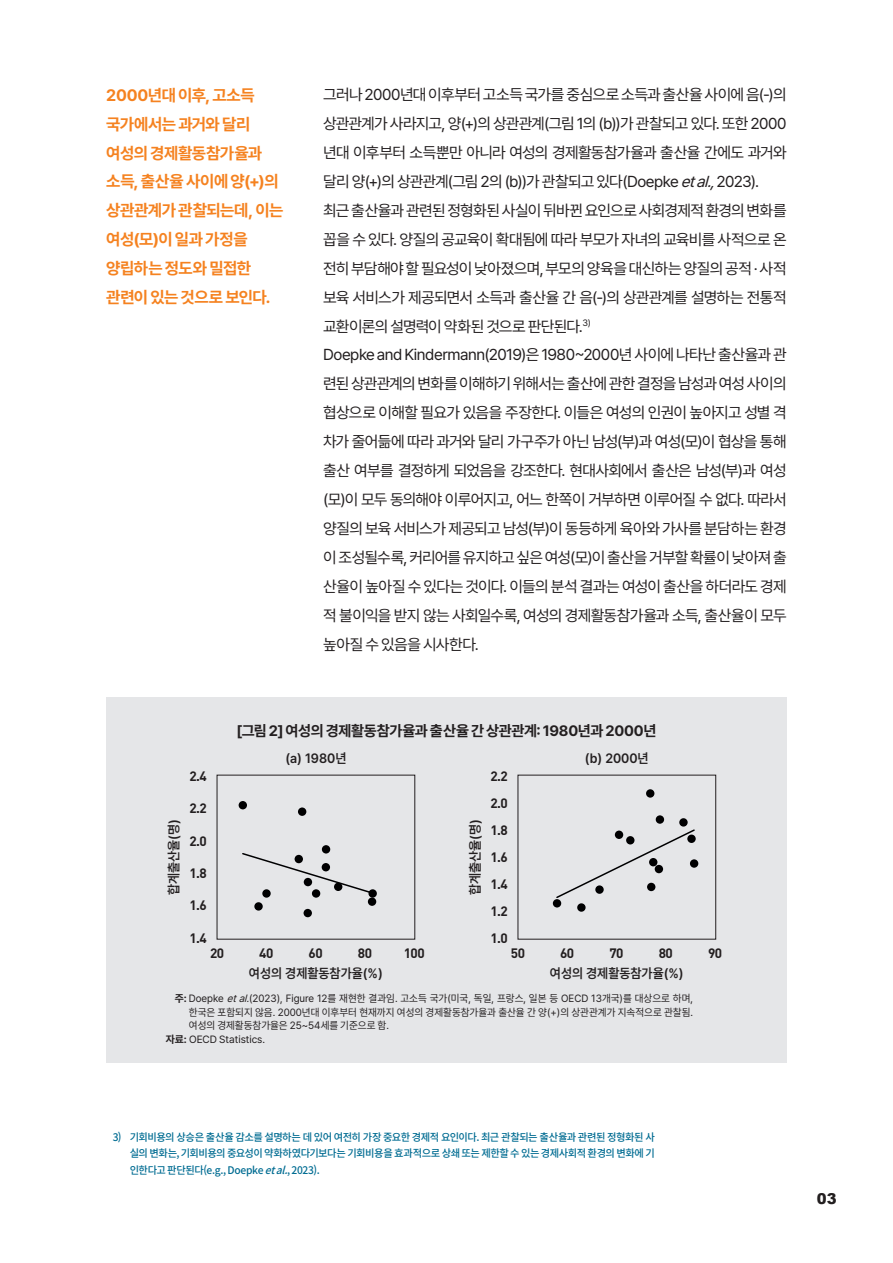
<style>
.page{position:relative;width:893px;height:1263px;background:#fff}
.page>*{position:absolute;margin:0;border:0;box-sizing:border-box;transform-origin:0 0}
.t1{font:700 16.5px/29px "Pretendard";letter-spacing:-.025em;color:#f58220}
.t2{font:15.75px/29px "Pretendard";letter-spacing:-.045em;color:#231f20}
.t3{font:700 15px "Pretendard";letter-spacing:-.02em;color:#231f20}
.t4{font:900 15px "Arial";color:#231f20}
.t5{font:700 13.5px/27px "DIN Pro";letter-spacing:-.045em;color:#231f20}
.t6{font:600 13.5px "Pretendard";color:#231f20;scale:.95 1}
.t7{font:10.5px "Pretendard";color:#231f20}
.t8{font:500 10.5px/16.5px "Noto Sans CJ Kkr";letter-spacing:-.045em;color:#016c92;text-align:justify}
.s1{font-style:italic}
.s2{font-weight:700}
</style>
<div class="page">
<div style="left:106px;top:697px;width:681px;height:365px;background:#e5e6e8"></div>
<svg style="left:312px;top:889px;width:8px;height:9px"></svg>
<div style="left:368px;top:897px;width:8px;height:9px;background:#000001;border-radius:50%"></div>
<div style="left:322px;top:845px;width:8px;height:8px;background:#000001;border-radius:50%"></div>
<div style="left:304px;top:909px;width:8px;height:8px;background:#000001;border-radius:50%"></div>
<div style="left:262px;top:889px;width:9px;height:9px;background:#000001;border-radius:50%"></div>
<div style="left:254px;top:902px;width:9px;height:8px;background:#000001;border-radius:50%"></div>
<div style="left:298px;top:807px;width:8px;height:9px;background:#000001;border-radius:50%"></div>
<div style="left:239px;top:801px;width:8px;height:8px;background:#000001;border-radius:50%"></div>
<svg style="left:368px;top:889px;width:9px;height:9px"></svg>
<svg style="left:242px;top:852px;width:132px;height:43px"></svg>
<div style="left:656px;top:815px;width:8px;height:9px;background:#000001;border-radius:50%"></div>
<div style="left:553px;top:899px;width:8px;height:8px;background:#000001;border-radius:50%"></div>
<div style="left:679px;top:818px;width:9px;height:8px;background:#000001;border-radius:50%"></div>
<div style="left:577px;top:903px;width:9px;height:9px;background:#000001;border-radius:50%"></div>
<svg style="left:690px;top:859px;width:8px;height:9px"></svg>
<div style="left:646px;top:789px;width:8px;height:9px;background:#000001;border-radius:50%"></div>
<svg style="left:556px;top:829px;width:140px;height:69px"></svg>
<p class="t1" style="left:106px;top:80px;width:178px">2000년대 이후, 고소득 국가에서는 과거와 달리 여성의 경제활동참가율과 소득, 출산율 사이에 양(+)의 상관관계가 관찰되는데, 이는 여성(모)이 일과 가정을 양립하는 정도와 밀접한 관련이 있는 것으로 보인다.</p>
<p class="t2" style="left:323px;top:79px;width:465px">그러나 2000년대 이후부터 고소득 국가를 중심으로 소득과 출산율 사이에 음(-)의 상관관계가 사라지고, 양(+)의 상관관계(그림 1의 (b))가 관찰되고 있다. 또한 2000 년대 이후부터 소득뿐만 아니라 여성의 경제활동참가율과 출산율 간에도 과거와 달리 양(+)의 상관관계(그림 2의 (b))가 관찰되고 있다(Doepke <span class="s1">etal.,</span>2023). 최근 출산율과 관련된 정형화된 사실이 뒤바뀐 요인으로 사회경제적 환경의 변화를 꼽을 수 있다. 양질의 공교육이 확대됨에 따라 부모가 자녀의 교육비를 사적으로 온 전히 부담해야 할 필요성이 낮아졌으며, 부모의 양육을 대신하는 양질의 공적 · 사적 보육 서비스가 제공되면서 소득과 출산율 간 음(-)의 상관관계를 설명하는 전통적 교환이론의 설명력이 약화된 것으로 판단된다.<sup>3)<br></sup>Doepke and Kindermann(2019)은 1980~2000년 사이에 나타난 출산율과 관 련된 상관관계의 변화를 이해하기 위해서는 출산에 관한 결정을 남성과 여성 사이의 협상으로 이해할 필요가 있음을 주장한다. 이들은 여성의 인권이 높아지고 성별 격 차가 줄어듦에 따라 과거와 달리 가구주가 아닌 남성(부)과 여성(모)이 협상을 통해 출산 여부를 결정하게 되었음을 강조한다. 현대사회에서 출산은 남성(부)과 여성 (모)이 모두 동의해야 이루어지고, 어느 한쪽이 거부하면 이루어질 수 없다. 따라서 양질의 보육 서비스가 제공되고 남성(부)이 동등하게 육아와 가사를 분담하는 환경 이 조성될수록, 커리어를 유지하고 싶은 여성(모)이 출산을 거부할 확률이 낮아져 출 산율이 높아질 수 있다는 것이다. 이들의 분석 결과는 여성이 출산을 하더라도 경제 적 불이익을 받지 않는 사회일수록, 여성의 경제활동참가율과 소득, 출산율이 모두 높아질 수 있음을 시사한다.</p>
<p class="t3" style="left:236px;top:720px;width:422px">[그림 2] 여성의 경제활동참가율과 출산율 간 상관관계: 1980년과 2000년</p>
<p class="t5" style="left:190px;top:762px;width:19px">2.4</p>
<p class="t5" style="left:190px;top:794px;width:19px">2.2</p>
<p class="t6" style="left:285px;top:749px;width:66px">(a) 1980년</p>
<p class="t6" style="left:585px;top:749px;width:69px">(b) 2000년</p>
<p class="t5" style="left:491px;top:762px;width:19px">2.2</p>
<p class="t5" style="left:491px;top:789px;width:19px">2.0</p>
<p class="t6" style="left:164px;top:895px;width:82px;rotate:-90deg">합계출산율(명)</p>
<p class="t6" style="left:465px;top:895px;width:82px;rotate:-90deg">합계출산율(명)</p>
<p class="t5" style="left:190px;top:827px;width:19px">2.0</p>
<p class="t5" style="left:190px;top:859px;width:19px">1.8</p>
<p class="t5" style="left:190px;top:891px;width:19px">1.6</p>
<p class="t5" style="left:190px;top:924px;width:19px">1.4</p>
<p class="t5" style="left:210px;top:939px;width:16px">20</p>
<p class="t5" style="left:259px;top:939px;width:16px">40</p>
<p class="t5" style="left:309px;top:939px;width:16px">60</p>
<p class="t5" style="left:358px;top:939px;width:16px">80</p>
<p class="t5" style="left:404px;top:939px;width:22px">100</p>
<p class="t6" style="left:249px;top:963px;width:142px">여성의 경제활동참가율(%)</p>
<p class="t5" style="left:491px;top:816px;width:19px">1.8</p>
<p class="t5" style="left:491px;top:843px;width:19px">1.6</p>
<p class="t5" style="left:491px;top:870px;width:19px">1.4<br>1.2</p>
<p class="t5" style="left:491px;top:924px;width:19px">1.0</p>
<p class="t5" style="left:511px;top:939px;width:16px">50</p>
<p class="t5" style="left:560px;top:939px;width:16px">60</p>
<p class="t5" style="left:610px;top:939px;width:16px">70</p>
<p class="t5" style="left:659px;top:939px;width:16px">80</p>
<p class="t5" style="left:708px;top:939px;width:16px">90</p>
<p class="t6" style="left:550px;top:963px;width:142px">여성의 경제활동참가율(%)</p>
<p class="t7" style="left:175px;top:991px;width:520px"><span class="s2">주:</span> Doepke <span class="s1">etal.</span>(2023), Figure 12를 재현한 결과임. 고소득 국가(미국, 독일, 프랑스, 일본 등 OECD 13개국)를 대상으로 하며,</p>
<p class="t7" style="left:189px;top:1005px;width:506px">한국은 포함되지 않음. 2000년대 이후부터 현재까지 여성의 경제활동참가율과 출산율 간 양(+)의 상관관계가 지속적으로 관찰됨.</p>
<p class="t7" style="left:189px;top:1018px;width:202px">여성의 경제활동참가율은 25~54세를 기준으로 함.</p>
<p class="t7" style="left:166px;top:1032px;width:101px"><span class="s2">자료:</span> OECD Statistics.</p>
<p class="t8" style="left:130px;top:1129px;width:527px;text-indent:-17px">3) 기회비용의 상승은 출산율 감소를 설명하는 데 있어 여전히 가장 중요한 경제적 요인이다. 최근 관찰되는 출산율과 관련된 정형화된 사 실의 변화는, 기회비용의 중요성이 약화하였다기보다는 기회비용을 효과적으로 상쇄 또는 제한할 수 있는 경제사회적 환경의 변화에 기 인한다고 판단된다(e.g., Doepke <span class="s1">etal.</span>, 2023).</p>
<p class="t4" style="left:817px;top:1187px;width:21px">03</p>
</div>
